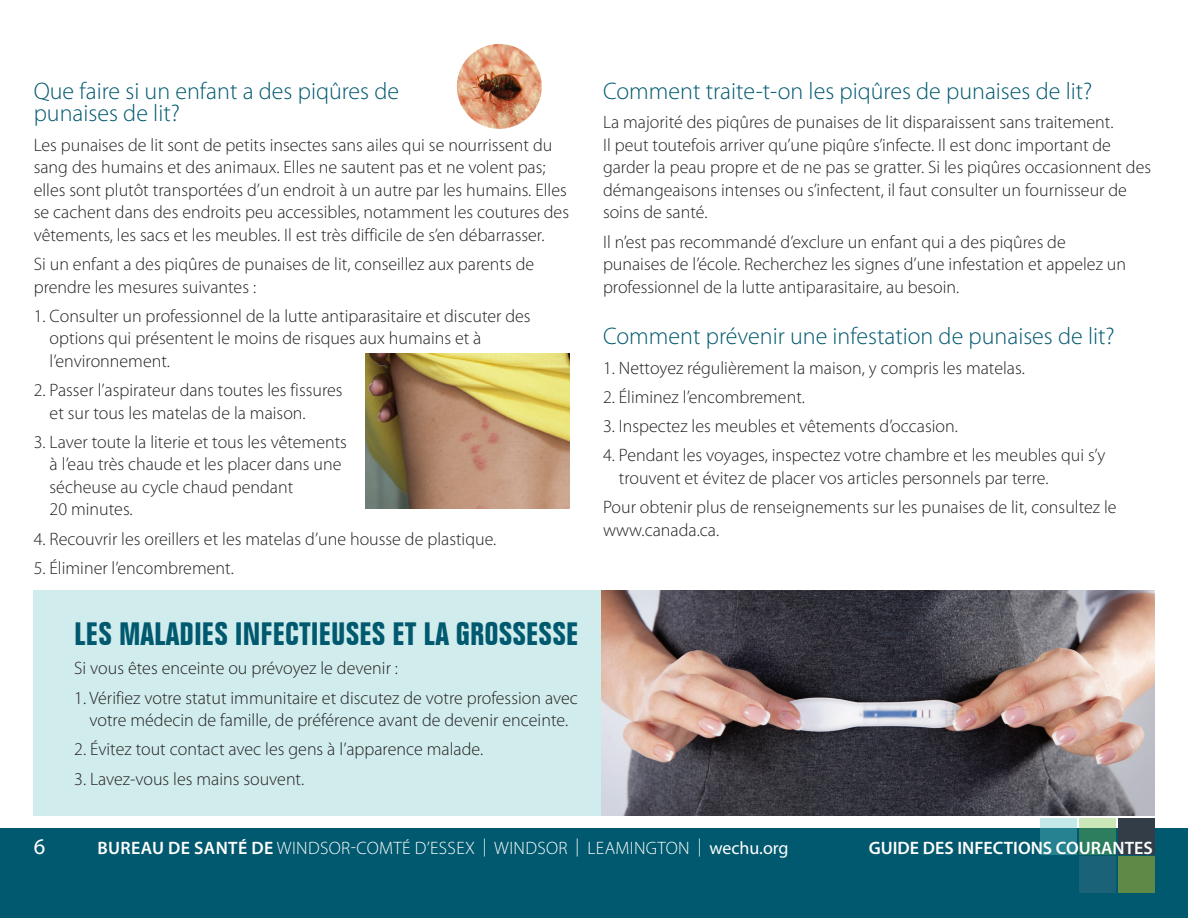
<style>
.page{position:relative;width:1188px;height:918px;background:#fff}
.page>*{position:absolute;margin:0;border:0;box-sizing:border-box;transform-origin:0 0}
.t1{font:700 condensed 31.5px "Folio BT";color:#00596f}
.t2{font:300 24px/22.5px "Myriad Pro";color:#00596f}
.t3{font:22.5px "Myriad Pro";color:#fff}
.t4{font:300 18px/22.5px "Myriad Pro";color:#231f20}
.t5{font:300 18px "Myriad Pro";letter-spacing:.02em;color:#fff}
.t6{font:600 18px "Myriad Pro";color:#fff}
.s1{font-weight:600}
.s2{font-weight:400}
</style>
<div class="page">
<div style="left:0;top:828px;width:1188px;height:90px;background:#00596f"></div>
<svg style="left:1040px;top:818px;width:36px;height:36px"></svg>
<div style="left:1118px;top:818px;width:36px;height:36px;background:#323d47"></div>
<div style="left:1118px;top:857px;width:36px;height:36px;background:#5e8946"></div>
<svg style="left:1079px;top:818px;width:36px;height:36px"></svg>
<div style="left:1079px;top:857px;width:36px;height:36px;background:#196278"></div>
<div style="left:34px;top:590px;width:1120px;height:226px;background:#d1ecec"></div>
<img style="left:602px;top:590px;width:552px;height:226px">
<img style="left:457px;top:44px;width:85px;height:85px;border-radius:42px">
<img style="left:365px;top:353px;width:205px;height:156px">
<h2 class="t2" style="left:34px;top:80px;width:367px">Que faire si un enfant a des piqûres de punaises de lit?</h2>
<p class="t4" style="left:34px;top:133px;width:537px">Les punaises de lit sont de petits insectes sans ailes qui se nourrissent du sang des humains et des animaux. Elles ne sautent pas et ne volent pas; elles sont plutôt transportées d’un endroit à un autre par les humains. Elles se cachent dans des endroits peu accessibles, notamment les coutures des vêtements, les sacs et les meubles. Il est très difficile de s’en débarrasser.</p>
<p class="t4" style="left:34px;top:253px;width:502px">Si un enfant a des piqûres de punaises de lit, conseillez aux parents de prendre les mesures suivantes :</p>
<p class="t4" style="left:50px;top:304px;width:483px;text-indent:-16px">1. Consulter un professionnel de la lutte antiparasitaire et discuter des options qui présentent le moins de risques aux humains et à l’environnement.</p>
<p class="t4" style="left:50px;top:379px;width:294px;text-indent:-16px">2. Passer l’aspirateur dans toutes les fissures et sur tous les matelas de la maison.</p>
<p class="t4" style="left:50px;top:430px;width:299px;text-indent:-16px">3. Laver toute la literie et tous les vêtements à l’eau très chaude et les placer dans une sécheuse au cycle chaud pendant<br>20 minutes.</p>
<p class="t4" style="left:34px;top:527px;width:464px">4. Recouvrir les oreillers et les matelas d’une housse de plastique.</p>
<p class="t4" style="left:34px;top:556px;width:202px">5. Éliminer l’encombrement.</p>
<h1 class="t1" style="left:74px;top:615px;width:506px">LES MALADIES INFECTIEUSES ET LA GROSSESSE</h1>
<p class="t4" style="left:74px;top:657px;width:325px">Si vous êtes enceinte ou prévoyez le devenir :</p>
<p class="t4" style="left:74px;top:686px;width:505px;text-align:center">1. Vérifiez votre statut immunitaire et discutez de votre profession avec votre médecin de famille, de préférence avant de devenir enceinte.</p>
<p class="t4" style="left:74px;top:738px;width:410px">2. Évitez tout contact avec les gens à l’apparence malade.</p>
<p class="t4" style="left:74px;top:767px;width:232px">3. Lavez-vous les mains souvent.</p>
<h2 class="t2" style="left:603px;top:80px;width:491px">Comment traite-t-on les piqûres de punaises de lit?</h2>
<p class="t4" style="left:603px;top:111px;width:550px">La majorité des piqûres de punaises de lit disparaissent sans traitement.<br>Il peut toutefois arriver qu’une piqûre s’infecte. Il est donc important de garder la peau propre et de ne pas se gratter. Si les piqûres occasionnent des démangeaisons intenses ou s’infectent, il faut consulter un fournisseur de soins de santé.</p>
<p class="t4" style="left:603px;top:230px;width:525px">Il n’est pas recommandé d’exclure un enfant qui a des piqûres de punaises de l’école. Recherchez les signes d’une infestation et appelez un professionnel de la lutte antiparasitaire, au besoin.</p>
<h2 class="t2" style="left:603px;top:325px;width:513px">Comment prévenir une infestation de punaises de lit?</h2>
<p class="t4" style="left:603px;top:356px;width:423px">1. Nettoyez régulièrement la maison, y compris les matelas.</p>
<p class="t4" style="left:603px;top:385px;width:204px">2. Éliminez l’encombrement.</p>
<p class="t4" style="left:603px;top:415px;width:356px">3. Inspectez les meubles et vêtements d’occasion.</p>
<p class="t4" style="left:619px;top:444px;width:488px;text-indent:-16px">4. Pendant les voyages, inspectez votre chambre et les meubles qui s’y trouvent et évitez de placer vos articles personnels par terre.</p>
<p class="t4" style="left:603px;top:496px;width:515px">Pour obtenir plus de renseignements sur les punaises de lit, consultez le www.canada.ca.</p>
<p class="t3" style="left:34px;top:832px;width:13px">6</p>
<p class="t5" style="left:98px;top:837px;width:693px"><span class="s1">BUREAU DE SANTÉ DE</span> WINDSOR-COMTÉ D’ESSEX | WINDSOR | LEAMINGTON | <span class="s2">wechu.org</span></p>
<p class="t6" style="left:869px;top:836px;width:285px">GUIDE DES INFECTIONS COURANTES</p>
</div>
